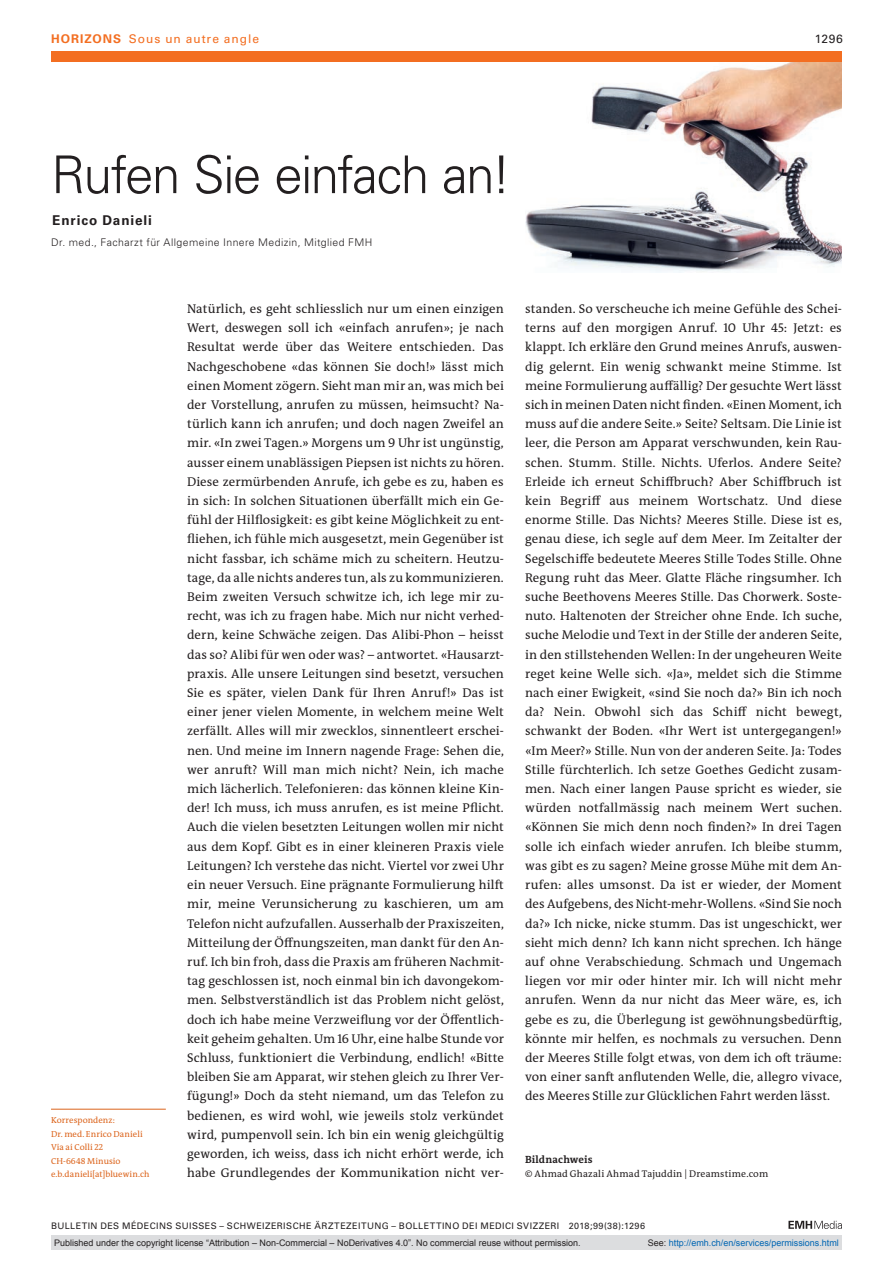
<style>
.page{position:relative;width:893px;height:1263px;background:#fff}
.page>*{position:absolute;margin:0;border:0;box-sizing:border-box;transform-origin:0 0}
.t1{font:300 52.2px "Univers LT Std";letter-spacing:-.035em;color:#231f20}
.t2{font:700 13.5px "Univers LT Std";letter-spacing:.065em;color:#231f20}
.t3{font:12.75px/19.2px "The Antiqua B W5 Plain";letter-spacing:.005em;color:#231f20;text-align:justify}
.t4{font:12px "Univers LT Std";letter-spacing:.08em;color:#f36e21}
.t5{font:12px "Univers LT Std";color:#231f20}
.t6{font:300 10.5px "Univers LT Std";letter-spacing:.04em;color:#231f20}
.t7{font:700 10.5px "The Antiqua B W7";letter-spacing:.015em;color:#231f20}
.t8{font:9.75px "The Antiqua B W5 Plain";letter-spacing:.02em;color:#231f20}
.t9{font:9px "Arial";color:#231f20}
.t10{font:9px "Univers LT Std";letter-spacing:.05em;color:#231f20}
.t11{font:9px "Arial";color:#0166b3}
.t12{font:8.7px/13.5px "The Antiqua B W5 Plain";letter-spacing:.01em;color:#dc641c}
.s1{font-weight:700}
.s2{color:#231f20}
</style>
<div class="page">
<svg style="left:788px;top:1221px;width:54px;height:8px"></svg>
<hr style="left:51px;top:1109px;width:115px;height:1px;background:#dc641c">
<img style="left:525px;top:62px;width:317px;height:210px">
<div style="left:51px;top:51px;width:791px;height:11px;background:#f36e21"></div>
<div style="left:51px;top:1235px;width:791px;height:15px;background:#dcdddf"></div>
<p class="t4" style="left:51px;top:31px;width:209px"><span class="s1">HORIZONS</span> Sous un autre angle</p>
<p class="t5" style="left:815px;top:31px;width:29px">1296</p>
<h1 class="t1" style="left:51px;top:143px;width:462px">Rufen Sie einfach an!</h1>
<p class="t2" style="left:52px;top:212px;width:101px">Enrico Danieli</p>
<p class="t6" style="left:51px;top:236px;width:323px">Dr. med., Facharzt für Allgemeine Innere Medizin, Mitglied FMH</p>
<p class="t12" style="left:51px;top:1114px;width:100px">Korrespondenz:<br>Dr. med. Enrico Danieli<br>Via ai Colli 22<br>CH-6648 Minusio e.b.danieli[at]bluewin.ch</p>
<p class="t3" style="left:187px;top:299px;width:318px">Natürlich, es geht schliesslich nur um einen einzigen Wert, deswegen soll ich «einfach anrufen»; je nach Resultat werde über das Weitere entschieden. Das Nachgeschobene «das können Sie doch!» lässt mich einen Moment zögern. Sieht man mir an, was mich bei der Vorstellung, anrufen zu müssen, heimsucht? Na&shy;türlich kann ich anrufen; und doch nagen Zweifel an mir. «In zwei Tagen.» Morgens um 9 Uhr ist ungünstig, ausser einem unablässigen Piepsen ist nichts zu hören.<br>Diese zermürbenden Anrufe, ich gebe es zu, haben es in sich: In solchen Situationen überfällt mich ein Ge&shy;fühl der Hilflosigkeit: es gibt keine Möglichkeit zu ent&shy;fliehen, ich fühle mich ausgesetzt, mein Gegenüber ist nicht fassbar, ich schäme mich zu scheitern. Heutzu&shy;tage, da alle nichts anderes tun, als zu kommunizieren.<br>Beim zweiten Versuch schwitze ich, ich lege mir zu&shy;recht, was ich zu fragen habe. Mich nur nicht verhed&shy;dern, keine Schwäche zeigen. Das Alibi-Phon – heisst das so? Alibi für wen oder was? – antwortet. «Hausarzt&shy;praxis. Alle unsere Leitungen sind besetzt, versuchen Sie es später, vielen Dank für Ihren Anruf!» Das ist einer jener vielen Momente, in welchem meine Welt zerfällt. Alles will mir zwecklos, sinnentleert erschei&shy;nen. Und meine im Innern nagende Frage: Sehen die, wer anruft? Will man mich nicht? Nein, ich mache mich lächerlich. Telefonieren: das können kleine Kin&shy;der! Ich muss, ich muss anrufen, es ist meine Pflicht.<br>Auch die vielen besetzten Leitungen wollen mir nicht aus dem Kopf. Gibt es in einer kleineren Praxis viele Leitungen? Ich verstehe das nicht. Viertel vor zwei Uhr ein neuer Versuch. Eine prägnante Formulierung hilft mir, meine Verunsicherung zu kaschieren, um am Telefon nicht aufzufallen. Ausserhalb der Praxiszeiten, Mitteilung der Öffnungszeiten, man dankt für den An&shy;ruf. Ich bin froh, dass die Praxis am früheren Nachmit&shy;tag geschlossen ist, noch einmal bin ich davongekom&shy;men. Selbstverständlich ist das Problem nicht gelöst, doch ich habe meine Verzweiflung vor der Öffentlich&shy;keit geheim gehalten. Um 16 Uhr, eine halbe Stunde vor Schluss, funktioniert die Verbindung, endlich! «Bitte bleiben Sie am Apparat, wir stehen gleich zu Ihrer Ver&shy;fügung!» Doch da steht niemand, um das Telefon zu bedienen, es wird wohl, wie jeweils stolz verkündet wird, pumpenvoll sein. Ich bin ein wenig gleichgültig geworden, ich weiss, dass ich nicht erhört werde, ich habe Grundlegendes der Kommunikation nicht ver-</p>
<p class="t3" style="left:525px;top:299px;width:318px">standen. So verscheuche ich meine Gefühle des Schei&shy;terns auf den morgigen Anruf. 10 Uhr 45: Jetzt: es klappt. Ich erkläre den Grund meines Anrufs, auswen&shy;dig gelernt. Ein wenig schwankt meine Stimme. Ist meine Formulierung auffällig? Der gesuchte Wert lässt sich in meinen Daten nicht finden. «Einen Moment, ich muss auf die andere Seite.» Seite? Seltsam. Die Linie ist leer, die Person am Apparat verschwunden, kein Rau&shy;schen. Stumm. Stille. Nichts. Uferlos. Andere Seite?<br>Erleide ich erneut Schiffbruch? Aber Schiffbruch ist kein Begriff aus meinem Wortschatz. Und diese enorme Stille. Das Nichts? Meeres Stille. Diese ist es, genau diese, ich segle auf dem Meer. Im Zeitalter der Segelschiffe bedeutete Meeres Stille Todes Stille. Ohne Regung ruht das Meer. Glatte Fläche ringsumher. Ich suche Beethovens Meeres Stille. Das Chorwerk. Soste&shy;nuto. Haltenoten der Streicher ohne Ende. Ich suche, suche Melodie und Text in der Stille der anderen Seite, in den stillstehenden Wellen: In der ungeheuren Weite reget keine Welle sich. «Ja», meldet sich die Stimme nach einer Ewigkeit, «sind Sie noch da?» Bin ich noch da? Nein. Obwohl sich das Schiff nicht bewegt, schwankt der Boden. «Ihr Wert ist untergegangen!» «Im Meer?» Stille. Nun von der anderen Seite. Ja: Todes Stille fürchterlich. Ich setze Goethes Gedicht zusam&shy;men. Nach einer langen Pause spricht es wieder, sie würden notfallmässig nach meinem Wert suchen. «Können Sie mich denn noch finden?» In drei Tagen solle ich einfach wieder anrufen. Ich bleibe stumm, was gibt es zu sagen? Meine grosse Mühe mit dem An&shy;rufen: alles umsonst. Da ist er wieder, der Moment des Aufgebens, des Nicht-mehr-Wollens. «Sind Sie noch da?» Ich nicke, nicke stumm. Das ist ungeschickt, wer sieht mich denn? Ich kann nicht sprechen. Ich hänge auf ohne Verabschiedung. Schmach und Ungemach liegen vor mir oder hinter mir. Ich will nicht mehr anrufen. Wenn da nur nicht das Meer wäre, es, ich gebe es zu, die Überlegung ist gewöhnungsbedürftig, könnte mir helfen, es nochmals zu versuchen. Denn der Meeres Stille folgt etwas, von dem ich oft träume: von einer sanft anflutenden Welle, die, allegro vivace, des Meeres Stille zur Glücklichen Fahrt werden lässt.</p>
<p class="t7" style="left:525px;top:1153px;width:69px">Bildnachweis</p>
<p class="t8" style="left:525px;top:1167px;width:245px">© Ahmad Ghazali Ahmad Tajuddin | Dreamstime.com</p>
<p class="t10" style="left:51px;top:1220px;width:596px">BULLETIN DES MÉDECINS SUISSES – SCHWEIZERISCHE ÄRZTEZEITUNG – BOLLETTINO DEI MEDICI SVIZZERI 2018;99(38):1296</p>
<p class="t9" style="left:54px;top:1237px;width:528px">Published under the copyright license “Attribution – Non-Commercial – NoDerivatives 4.0”. No commercial reuse without permission.</p>
<p class="t11" style="left:648px;top:1237px;width:193px"><span class="s2">See:</span> http://emh.ch/en/services/permissions.html</p>
</div>
